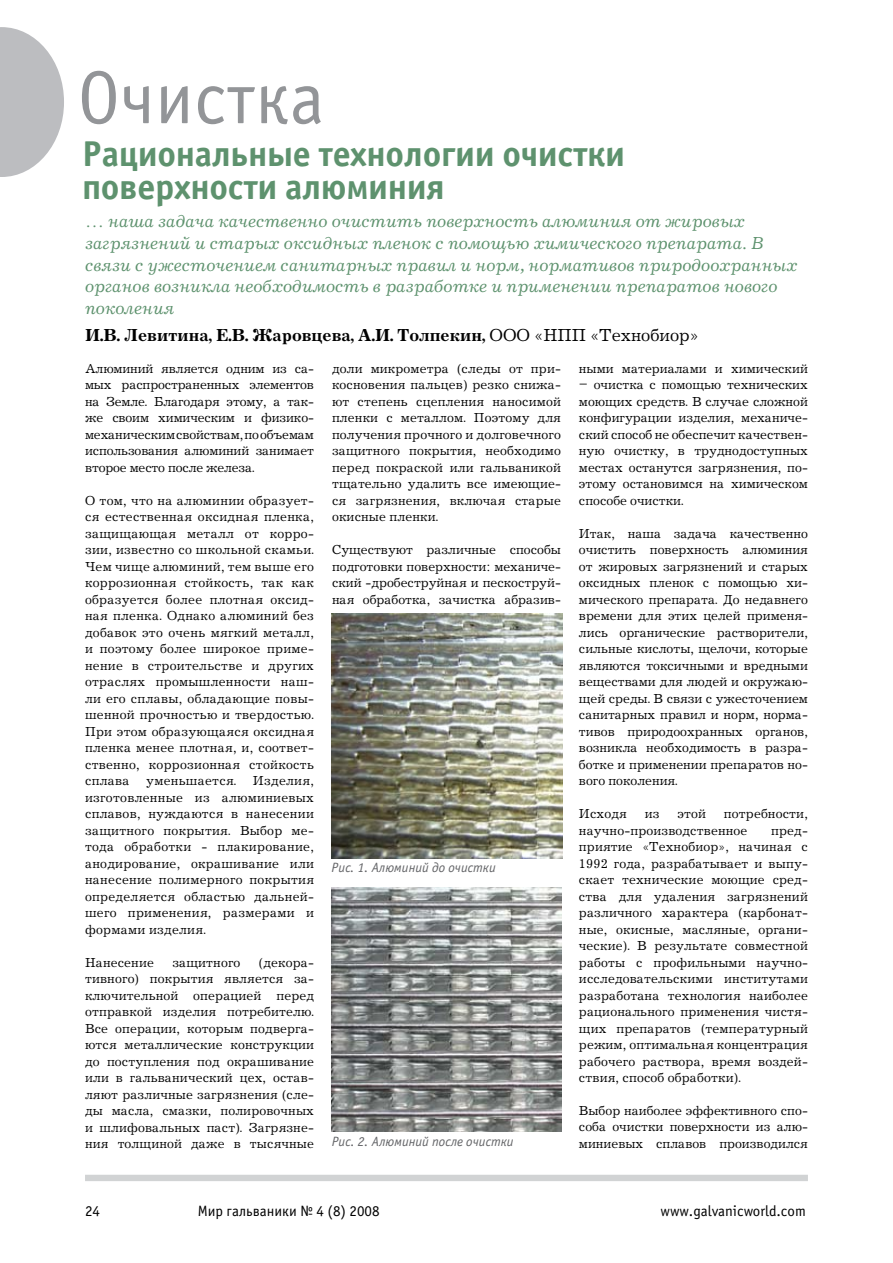
<style>
.page{position:relative;width:893px;height:1263px;background:#fff}
.page>*{position:absolute;margin:0;border:0;box-sizing:border-box;transform-origin:0 0}
.t1{font:75px "Officina Sans C";color:#939598}
.t2{font:700 36px/33px "Officina Sans C";letter-spacing:-.01em;color:#5e926e}
.t3{font:italic 18px/21.6px "Journal C";color:#5e926e}
.t4{font:700 18px "Journal C";color:#000}
.t5{font:15px "Officina Sans C";color:#000}
.t6{font:13.5px/16.5px "Journal C";color:#000;text-align:justify}
.t7{font:italic 13.5px "Officina Sans C";color:#636467}
.s1{font-weight:400}
</style>
<div class="page">
<div style="left:85px;top:1175px;width:723px;height:6px;background:#d1d3d4"></div>
<svg style="left:0;top:27px;width:64px;height:150px"></svg>
<img style="left:332px;top:614px;width:230px;height:244px">
<img style="left:332px;top:887px;width:229px;height:245px">
<h1 class="t1" style="left:78px;top:57px;width:248px">Очистка</h1>
<h2 class="t2" style="left:82px;top:138px;width:545px">Рациональные технологии очистки поверхности алюминия</h2>
<p class="t3" style="left:85px;top:211px;width:714px">… наша задача качественно очистить поверхность алюминия от жировых загрязнений и старых оксидных пленок с помощью химического препарата. В связи с ужесточением санитарных правил и норм, нормативов природоохранных органов возникла необходимость в разработке и применении препаратов нового поколения</p>
<h3 class="t4" style="left:85px;top:325px;width:615px">И.В. Левитина, Е.В. Жаровцева, А.И. Толпекин, <span class="s1">ООО «НПП «Технобиор»</span></h3>
<p class="t6" style="left:85px;top:361px;width:230px">Алюминий является одним из са&shy;мых распространенных элементов на Земле. Благодаря этому, а так&shy;же своим химическим и физико&shy;механическим свойствам, по объемам использования алюминий занимает второе место после железа.</p>
<p class="t6" style="left:85px;top:492px;width:230px">О том, что на алюминии образует&shy;ся естественная оксидная пленка, защищающая металл от корро&shy;зии, известно со школьной скамьи.<br>Чем чище алюминий, тем выше его коррозионная стойкость, так как образуется более плотная оксид&shy;ная пленка. Однако алюминий без добавок это очень мягкий металл, и поэтому более широкое приме&shy;нение в строительстве и других отраслях промышленности наш&shy;ли его сплавы, обладающие повы&shy;шенной прочностью и твердостью.<br>При этом образующаяся оксидная пленка менее плотная, и, соответ&shy;ственно, коррозионная стойкость сплава уменьшается. Изделия, изготовленные из алюминиевых сплавов, нуждаются в нанесении защитного покрытия. Выбор ме&shy;тода обработки - плакирование, анодирование, окрашивание или нанесение полимерного покрытия определяется областью дальней&shy;шего применения, размерами и формами изделия.</p>
<p class="t6" style="left:85px;top:954px;width:70px">Нанесение</p>
<p class="t6" style="left:172px;top:954px;width:70px">защитного</p>
<p class="t6" style="left:85px;top:954px;width:230px;text-indent:174px">(декора&shy;тивного) покрытия является за&shy;ключительной операцией перед отправкой изделия потребителю.<br>Все операции, которым подверга&shy;ются металлические конструкции до поступления под окрашивание или в гальванический цех, остав&shy;ляют различные загрязнения (сле&shy;ды масла, смазки, полировочных и шлифовальных паст). Загрязне&shy;ния толщиной даже в тысячные</p>
<p class="t6" style="left:332px;top:360px;width:230px">доли микрометра (следы от при&shy;косновения пальцев) резко снижа&shy;ют степень сцепления наносимой пленки с металлом. Поэтому для получения прочного и долговечного защитного покрытия, необходимо перед покраской или гальваникой тщательно удалить все имеющие&shy;ся загрязнения, включая старые окисные пленки.</p>
<p class="t6" style="left:332px;top:542px;width:230px">Существуют различные способы подготовки поверхности: механиче&shy;ский -дробеструйная и пескоструй&shy;ная обработка, зачистка абразив-</p>
<p class="t7" style="left:332px;top:860px;width:166px">Рис. 1. Алюминий до очистки</p>
<p class="t7" style="left:332px;top:1134px;width:183px">Рис. 2. Алюминий после очистки</p>
<p class="t6" style="left:579px;top:360px;width:230px">ными материалами и химический</p>
<p class="t6" style="left:579px;top:377px;width:230px">– очистка с помощью технических моющих средств. В случае сложной конфигурации изделия, механиче&shy;ский способ не обеспечит качествен&shy;ную очистку, в труднодоступных местах останутся загрязнения, по&shy;этому остановимся на химическом способе очистки.</p>
<p class="t6" style="left:579px;top:525px;width:230px">Итак, наша задача качественно очистить поверхность алюминия от жировых загрязнений и старых оксидных пленок с помощью хи&shy;мического препарата. До недавнего времени для этих целей применя&shy;лись органические растворители, сильные кислоты, щелочи, которые являются токсичными и вредными веществами для людей и окружаю&shy;щей среды. В связи с ужесточением санитарных правил и норм, норма&shy;тивов природоохранных органов, возникла необходимость в разра&shy;ботке и применении препаратов но&shy;вого поколения.</p>
<p class="t6" style="left:579px;top:806px;width:49px">Исходя</p>
<p class="t6" style="left:645px;top:806px;width:16px">из</p>
<p class="t6" style="left:677px;top:806px;width:30px">этой</p>
<p class="t6" style="left:579px;top:806px;width:230px;text-indent:145px">потребности, научно-производственное</p>
<p class="t6" style="left:579px;top:822px;width:230px;text-indent:192px">пред&shy;приятие «Технобиор», начиная с 1992 года, разрабатывает и выпу&shy;скает технические моющие сред&shy;ства для удаления загрязнений различного характера (карбонат&shy;ные, окисные, масляные, органи&shy;ческие). В результате совместной работы с профильными научно&shy;исследовательскими институтами разработана технология наиболее рационального применения чистя&shy;щих препаратов (температурный режим, оптимальная концентрация рабочего раствора, время воздей&shy;ствия, способ обработки).</p>
<p class="t6" style="left:579px;top:1103px;width:230px">Выбор наиболее эффективного спо&shy;соба очистки поверхности из алю&shy;миниевых сплавов производился</p>
<p class="t5" style="left:85px;top:1202px;width:16px">24</p>
<p class="t5" style="left:198px;top:1202px;width:183px">Мир гальваники № 4 (8) 2008</p>
<p class="t5" style="left:661px;top:1202px;width:147px">www.galvanicworld.com</p>
</div>
